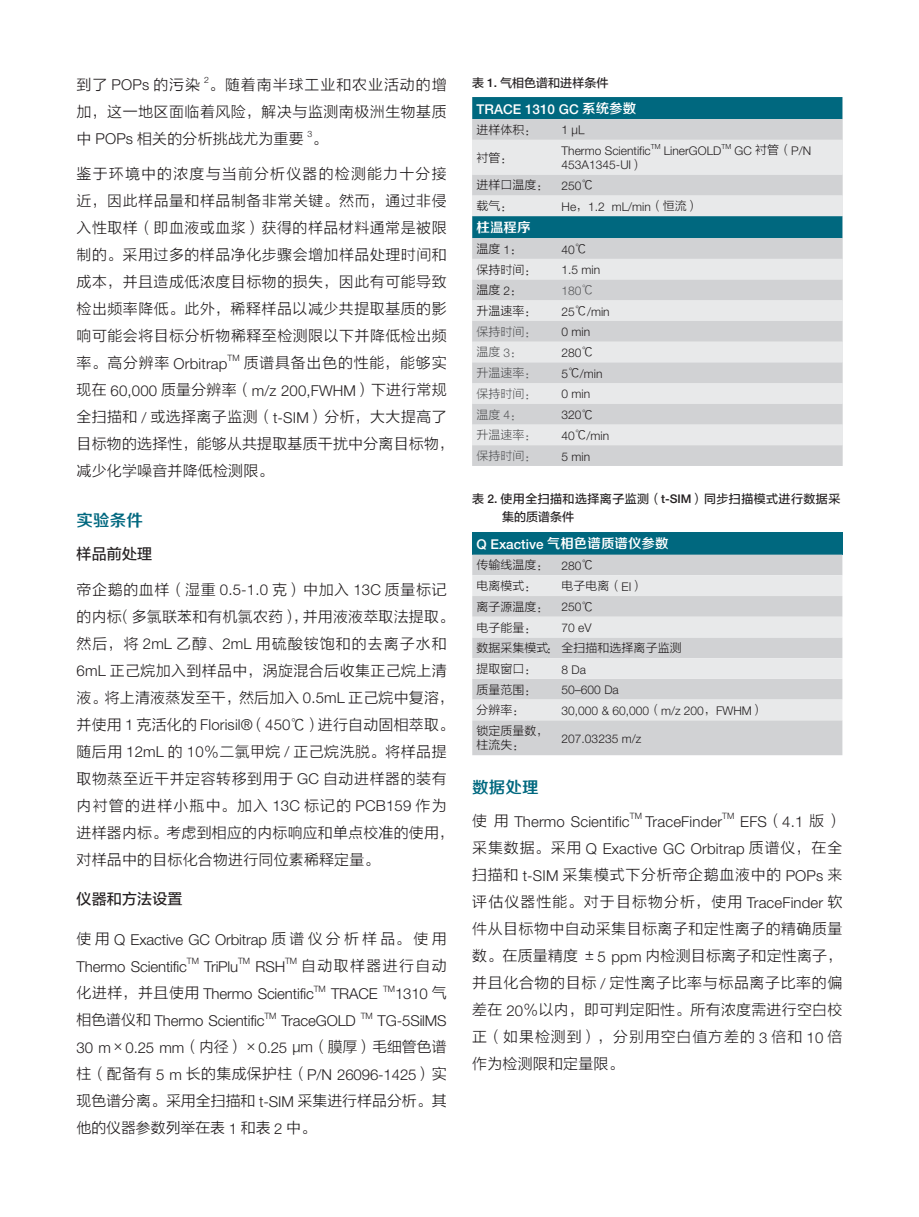
<style>
.page{position:relative;width:919px;height:1217px;background:#fff}
.page>*{position:absolute;margin:0;border:0;box-sizing:border-box;transform-origin:0 0}
.t1{font:16.5px "FZZZHONGJW GB1 0";letter-spacing:.01em;color:#00687f}
.t2{font:15px/27px "FZLTXHK";letter-spacing:.02em;color:#231f20;text-align:justify}
.t3{font:300 15px/27px "Helvetica Neue LT Pro";letter-spacing:-.01em;color:#231f20}
.t4{font:300 15px/27px "Helvetica Neue LT Pro";letter-spacing:.01em;color:#231f20;text-align:right}
.t5{font:15px "FZLTXHK";letter-spacing:.045em;color:#231f20}
.t6{font:15px "FZLTZHUNHK GBK1 0";letter-spacing:.01em;color:#231f20}
.t7{font:15px "FZLTXHK";letter-spacing:.085em;color:#231f20}
.t8{font:500 13.5px "Helvetica Neue LT Std";color:#fff}
.t9{font:13.5px "FZZZHONGJW GB1 0";color:#fff}
.t10{font:300 12px "Helvetica Neue LT Pro";color:#231f20}
.t11{font:12px/20.7px "FZLTXHK";color:#231f20}
.t12{font:12px/18px "FZLTZHUNHK GBK1 0";letter-spacing:.035em;color:#231f20}
.t13{font:12px "FZLTXHK";color:#57585a}
.t14{font:12px "FZLTZHUNHK GBK1 0";color:#231f20}
.t15{font:300 12px "Helvetica Neue LT Pro";color:#57585a}
.t16{font:300 12px "Helvetica Neue";color:#231f20}
.t17{font:300 8.7px "Helvetica Neue LT Pro";letter-spacing:-.01em;color:#231f20}
.t18{font:300 7.05px "Helvetica Neue LT Pro";color:#231f20}
.s1{font-family:"Helvetica Neue LT Pro";font-weight:300}
.s2{font-family:"FZLTXHK";font-weight:400}
.s3{font-family:"Helvetica Neue";font-weight:300}
.s4{font-family:"Helvetica Neue LT Std";font-weight:500}
.s5{font-family:"FZZZHONGJW GB1 0";font-weight:400}
.s6{font-family:"Helvetica Neue LT Pro"}
</style>
<div class="page">
<div style="left:472px;top:97px;width:370px;height:22px;background:#00687f"></div>
<div style="left:472px;top:119px;width:370px;height:347px;background:#d1d2d4"></div>
<svg style="left:472px;top:140px;width:370px;height:305px;fill:#e7e8e9"></svg>
<div style="left:472px;top:532px;width:370px;height:22px;background:#00687f"></div>
<div style="left:472px;top:554px;width:370px;height:201px;background:#d1d2d4"></div>
<svg style="left:472px;top:575px;width:370px;height:145px;fill:#e8e9ea"></svg>
<p class="t2" style="left:77px;top:71px;width:125px">到了 <span class="s1">POPs</span> 的污染</p>
<p class="t17" style="left:204px;top:74px;width:6px">2</p>
<p class="t2" style="left:77px;top:71px;width:371px;text-indent:133px">。随着南半球工业和农业活动的增加，这一地区面临着风险，解决与监测南极洲生物基质中 <span class="s1">POPs</span> 相关的分析挑战尤为重要</p>
<p class="t17" style="left:307px;top:128px;width:6px">3</p>
<p class="t2" style="left:312px;top:125px;width:16px">。</p>
<p class="t2" style="left:77px;top:161px;width:372px">鉴于环境中的浓度与当前分析仪器的检测能力十分接近，因此样品量和样品制备非常关键。然而，通过非侵入性取样（即血液或血浆）获得的样品材料通常是被限制的。采用过多的样品净化步骤会增加样品处理时间和成本，并且造成低浓度目标物的损失，因此有可能导致检出频率降低。此外，稀释样品以减少共提取基质的影响可能会将目标分析物稀释至检测限以下并降低检出频</p>
<p class="t4" style="left:77px;top:350px;width:152px"><span class="s2">率。高分辨率</span> Orbitrap</p>
<p class="t17" style="left:227px;top:353px;width:14px">TM</p>
<p class="t5" style="left:244px;top:355px;width:204px">质谱具备出色的性能，能够实</p>
<p class="t4" style="left:77px;top:377px;width:371px"><span class="s2">现在</span> 60,000 <span class="s2">质量分辨率（</span>m/z 200,FWHM<span class="s2">）下进行常规</span></p>
<p class="t2" style="left:77px;top:404px;width:379px;text-align:left">全扫描和 <span class="s1">/</span> 或选择离子监测（<span class="s1">t-SIM</span>）分析，大大提高了目标物的选择性，能够从共提取基质干扰中分离目标物，减少化学噪音并降低检测限。</p>
<p class="t1" style="left:77px;top:511px;width:68px">实验条件</p>
<p class="t6" style="left:77px;top:545px;width:77px">样品前处理</p>
<p class="t2" style="left:77px;top:576px;width:379px;text-align:left">帝企鹅的血样（湿重 <span class="s1">0.5-1.0</span> 克）中加入 <span class="s1">13C</span> 质量标记的内标（多氯联苯和有机氯农药），并用液液萃取法提取。然后，将 <span class="s1">2mL</span> 乙醇、<span class="s1">2mL</span> 用硫酸铵饱和的去离子水和<br><span class="s1">6mL</span> 正己烷加入到样品中，涡旋混合后收集正己烷上清液。将上清液蒸发至干，然后加入 <span class="s1">0.5mL</span> 正己烷中复溶，并使用 <span class="s1">1</span> 克活化的 <span class="s1">Florisil®</span>（<span class="s1">450</span>℃）进行自动固相萃取。随后用 <span class="s1">12mL</span> 的 <span class="s1">10</span>％二氯甲烷 <span class="s1">/</span> 正己烷洗脱。将样品提取物蒸至近干并定容转移到用于 <span class="s1">GC</span> 自动进样器的装有内衬管的进样小瓶中。加入 <span class="s1">13C</span> 标记的 <span class="s1">PCB159</span> 作为进样器内标。考虑到相应的内标响应和单点校准的使用，对样品中的目标化合物进行同位素稀释定量。</p>
<p class="t6" style="left:77px;top:890px;width:107px">仪器和方法设置</p>
<p class="t3" style="left:77px;top:925px;width:371px"><span class="s2">使用</span> Q Exactive GC Orbitrap <span class="s2">质谱仪分析样品。使用<br></span>Thermo Scientific</p>
<p class="t17" style="left:238px;top:955px;width:14px">TM</p>
<p class="t3" style="left:255px;top:952px;width:31px">RSH</p>
<p class="t17" style="left:285px;top:955px;width:14px">TM</p>
<p class="t7" style="left:301px;top:957px;width:147px">自动取样器进行自动</p>
<p class="t3" style="left:77px;top:979px;width:239px"><span class="s2">化进样，并且使用</span> Thermo Scientific</p>
<p class="t17" style="left:314px;top:982px;width:14px">TM</p>
<p class="t3" style="left:331px;top:979px;width:48px">TRACE</p>
<p class="t17" style="left:383px;top:982px;width:14px">TM</p>
<p class="t3" style="left:395px;top:979px;width:53px">1310 <span class="s2">气</span></p>
<p class="t3" style="left:77px;top:1006px;width:189px"><span class="s2">相色谱仪和</span> Thermo Scientific</p>
<p class="t17" style="left:264px;top:1009px;width:14px">TM</p>
<p class="t3" style="left:281px;top:1006px;width:76px">TraceGOLD</p>
<p class="t17" style="left:360px;top:1009px;width:14px">TM</p>
<p class="t3" style="left:377px;top:1006px;width:71px">TG-5SilMS</p>
<p class="t2" style="left:77px;top:1033px;width:371px"><span class="s1">30 m</span>×<span class="s1">0.25 mm</span>（内径）×<span class="s1">0.25</span> <span class="s3">μm</span>（膜厚）毛细管色谱柱（配备有 <span class="s1">5 m</span> 长的集成保护柱（<span class="s1">P/N 26096-1425</span>）实现色谱分离。采用全扫描和 <span class="s1">t-SIM</span> 采集进行样品分析。其他的仪器参数列举在表 <span class="s1">1</span> 和表 <span class="s1">2</span> 中。</p>
<p class="t17" style="left:187px;top:955px;width:14px">TM</p>
<p class="t3" style="left:204px;top:952px;width:35px">TriPlu</p>
<p class="t14" style="left:472px;top:76px;width:138px">表 <span class="s4">1.</span> 气相色谱和进样条件</p>
<p class="t8" style="left:476px;top:101px;width:161px">TRACE 1310 GC <span class="s5">系统参数</span></p>
<p class="t11" style="left:476px;top:119px;width:61px">进样体积：</p>
<p class="t16" style="left:561px;top:122px;width:24px"><span class="s6">1</span> μL</p>
<p class="t11" style="left:476px;top:147px;width:37px">衬管：</p>
<p class="t10" style="left:561px;top:143px;width:91px">Thermo Scientific</p>
<p class="t18" style="left:650px;top:142px;width:11px">TM</p>
<p class="t10" style="left:663px;top:143px;width:59px">LinerGOLD</p>
<p class="t18" style="left:721px;top:142px;width:11px">TM</p>
<p class="t10" style="left:734px;top:143px;width:78px">GC <span class="s2">衬管（</span>P/N</p>
<p class="t10" style="left:561px;top:158px;width:83px">453A1345-UI<span class="s2">）</span></p>
<p class="t11" style="left:476px;top:175px;width:119px">进样口温度： <span class="s1">250</span>℃载气：</p>
<p class="t10" style="left:561px;top:199px;width:139px">He<span class="s2">，</span>1.2 mL/min<span class="s2">（恒流）</span></p>
<p class="t9" style="left:476px;top:220px;width:55px">柱温程序</p>
<p class="t11" style="left:476px;top:238px;width:47px">温度 <span class="s1">1</span>：</p>
<p class="t10" style="left:561px;top:242px;width:27px">40<span class="s2">℃</span></p>
<p class="t11" style="left:476px;top:259px;width:61px">保持时间：</p>
<p class="t10" style="left:561px;top:262px;width:40px">1.5 min</p>
<p class="t11" style="left:476px;top:280px;width:47px">温度 <span class="s1">2</span>：</p>
<p class="t15" style="left:561px;top:283px;width:34px">180<span class="s2">℃</span></p>
<p class="t11" style="left:476px;top:301px;width:61px">升温速率：</p>
<p class="t10" style="left:561px;top:304px;width:50px">25<span class="s2">℃</span>/min</p>
<p class="t13" style="left:476px;top:325px;width:61px">保持时间：</p>
<p class="t10" style="left:561px;top:324px;width:30px">0 min</p>
<p class="t13" style="left:476px;top:345px;width:47px">温度 <span class="s1">3</span>：</p>
<p class="t10" style="left:561px;top:345px;width:34px">280<span class="s2">℃</span></p>
<p class="t13" style="left:476px;top:366px;width:61px">升温速率：</p>
<p class="t10" style="left:561px;top:366px;width:42px">5<span class="s2">℃</span>/min</p>
<p class="t13" style="left:476px;top:387px;width:61px">保持时间：</p>
<p class="t10" style="left:561px;top:387px;width:30px">0 min</p>
<p class="t13" style="left:476px;top:408px;width:47px">温度 <span class="s1">4</span>：</p>
<p class="t10" style="left:561px;top:407px;width:34px">320<span class="s2">℃</span></p>
<p class="t13" style="left:476px;top:428px;width:61px">升温速率：</p>
<p class="t10" style="left:561px;top:428px;width:49px">40<span class="s2">℃</span>/min</p>
<p class="t13" style="left:476px;top:449px;width:61px">保持时间：</p>
<p class="t10" style="left:561px;top:449px;width:30px">5 min</p>
<p class="t12" style="left:502px;top:490px;width:340px;text-indent:-30px">表 <span class="s4">2.</span> 使用全扫描和选择离子监测（<span class="s4">t-SIM</span>）同步扫描模式进行数据采集的质谱条件</p>
<p class="t8" style="left:476px;top:536px;width:193px">Q Exactive <span class="s5">气相色谱质谱仪参数</span></p>
<p class="t11" style="left:476px;top:555px;width:119px">传输线温度： <span class="s1">280</span>℃电离模式：</p>
<p class="t11" style="left:476px;top:575px;width:168px;text-indent:85px">电子电离（<span class="s1">EI</span>）离子源温度： <span class="s1">250</span>℃<br>电子能量：</p>
<p class="t10" style="left:561px;top:620px;width:32px">70 eV</p>
<p class="t11" style="left:476px;top:637px;width:207px">数据采集模式：全扫描和选择离子监测提取窗口：</p>
<p class="t10" style="left:561px;top:661px;width:26px">8 Da</p>
<p class="t11" style="left:476px;top:679px;width:61px">质量范围：</p>
<p class="t10" style="left:561px;top:682px;width:59px">50–600 Da</p>
<p class="t11" style="left:476px;top:700px;width:49px">分辨率：</p>
<p class="t10" style="left:561px;top:703px;width:204px">30,000 &amp; 60,000<span class="s2">（</span>m/z 200<span class="s2">，</span>FWHM<span class="s2">）</span></p>
<p class="t11" style="left:476px;top:723px;width:73px;line-height:14.4px">锁定质量数，柱流失：</p>
<p class="t10" style="left:561px;top:731px;width:81px">207.03235 m/z</p>
<p class="t1" style="left:472px;top:778px;width:68px">数据处理</p>
<p class="t4" style="left:472px;top:807px;width:159px"><span class="s2">使用</span> Thermo Scientific</p>
<p class="t17" style="left:629px;top:810px;width:14px">TM</p>
<p class="t17" style="left:722px;top:810px;width:14px">TM</p>
<p class="t4" style="left:472px;top:807px;width:371px">EFS<span class="s2">（</span>4.1 <span class="s2">版）<br>采集数据。采用</span> Q Exactive GC Orbitrap <span class="s2">质谱仪，在全</span></p>
<p class="t2" style="left:472px;top:861px;width:372px">扫描和 <span class="s1">t-SIM</span> 采集模式下分析帝企鹅血液中的 <span class="s1">POPs</span> 来评估仪器性能。对于目标物分析，使用 <span class="s1">TraceFinder</span> 软件从目标物中自动采集目标离子和定性离子的精确质量数。在质量精度 ±<span class="s1">5 ppm</span> 内检测目标离子和定性离子，并且化合物的目标 <span class="s1">/</span> 定性离子比率与标品离子比率的偏差在 <span class="s1">20</span>％以内，即可判定阳性。所有浓度需进行空白校正（如果检测到），分别用空白值方差的 <span class="s1">3</span> 倍和 <span class="s1">10</span> 倍作为检测限和定量限。</p>
<p class="t4" style="left:645px;top:807px;width:78px">TraceFinder</p>
</div>
